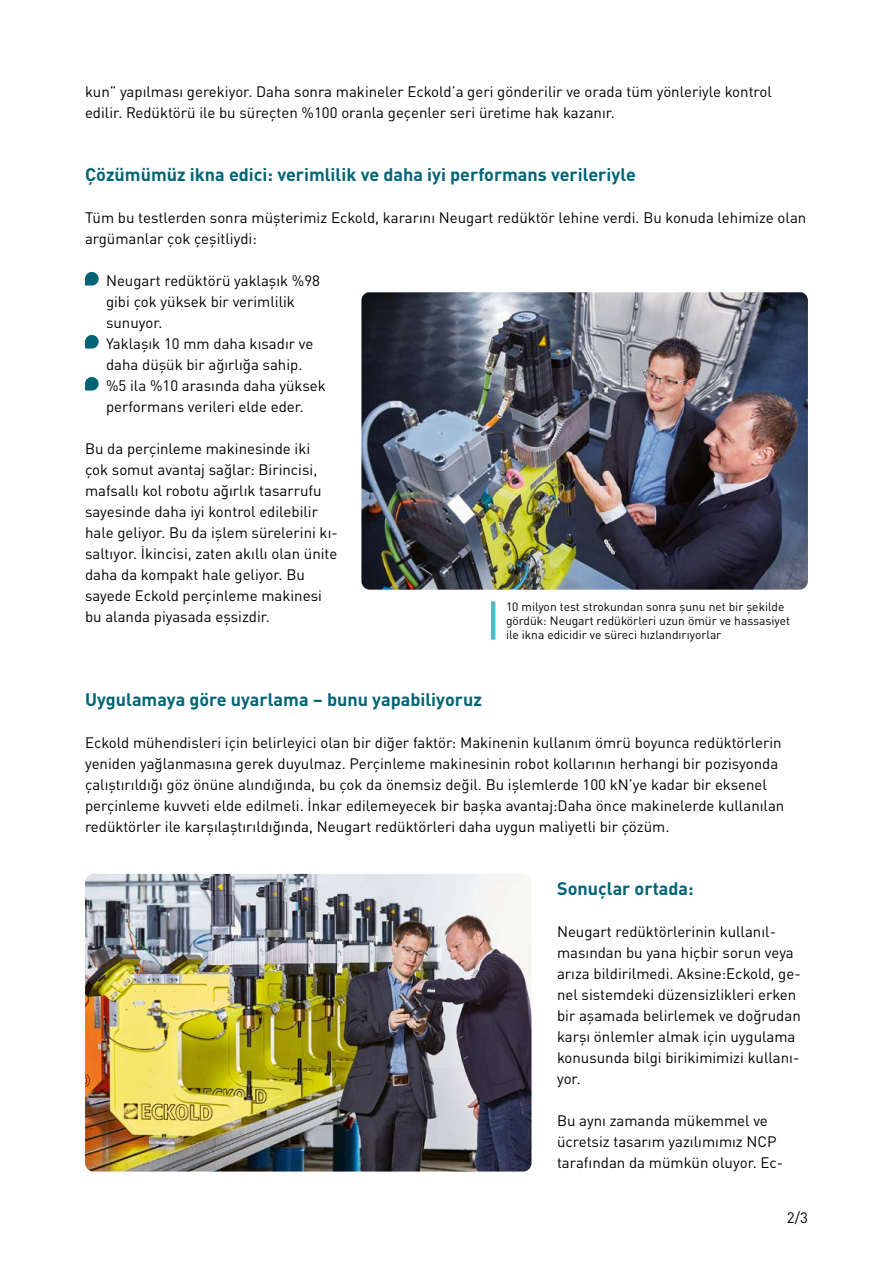
<style>
.page{position:relative;width:893px;height:1263px;background:#fff}
.page>*{position:absolute;margin:0;border:0;box-sizing:border-box;transform-origin:0 0}
.t1{font:700 18px "DIN Pro";color:#006476}
.t2{font:15px/21px "DIN Pro";color:#000}
.t3{font:12px/14.4px "DIN Pro";color:#000}
</style>
<div class="page">
<img style="left:85px;top:874px;width:446px;height:297px">
<img style="left:361px;top:292px;width:447px;height:298px">
<svg style="left:85px;top:272px;width:14px;height:13px"></svg>
<svg style="left:85px;top:335px;width:14px;height:13px"></svg>
<svg style="left:85px;top:377px;width:14px;height:13px"></svg>
<hr style="left:491px;top:601px;width:4px;height:39px;background:#50bac6">
<p class="t2" style="left:85px;top:80px;width:688px">kun” yapılması gerekiyor. Daha sonra makineler Eckold’a geri gönderilir ve orada tüm yönleriyle kontrol edilir. Redüktörü ile bu süreçten %100 oranla geçenler seri üretime hak kazanır.</p>
<p class="t1" style="left:85px;top:160px;width:552px">Çözümümüz ikna edici: verimlilik ve daha iyi performans verileriyle</p>
<p class="t2" style="left:85px;top:206px;width:723px">Tüm bu testlerden sonra müşterimiz Eckold, kararını Neugart redüktör lehine verdi. Bu konuda lehimize olan argümanlar çok çeşitliydi:</p>
<p class="t2" style="left:106px;top:269px;width:221px">Neugart redüktörü yaklaşık %98 gibi çok yüksek bir verimlilik sunuyor.<br>Yaklaşık 10 mm daha kısadır ve daha düşük bir ağırlığa sahip. %5 ila %10 arasında daha yüksek performans verileri elde eder.</p>
<p class="t2" style="left:85px;top:437px;width:254px">Bu da perçinleme makinesinde iki<br>çok somut avantaj sağlar: Birincisi, mafsallı kol robotu ağırlık tasarrufu sayesinde daha iyi kontrol edilebilir hale geliyor. Bu da işlem sürelerini kı&shy;saltıyor. İkincisi, zaten akıllı olan ünite daha da kompakt hale geliyor. Bu sayede Eckold perçinleme makinesi bu alanda piyasada eşsizdir.</p>
<p class="t3" style="left:506px;top:598px;width:286px">10 milyon test strokundan sonra şunu net bir şekilde gördük: Neugart redükörleri uzun ömür ve hassasiyet ile ikna edicidir ve süreci hızlandırıyorlar</p>
<p class="t1" style="left:85px;top:685px;width:398px">Uygulamaya göre uyarlama – bunu yapabiliyoruz</p>
<p class="t2" style="left:85px;top:731px;width:701px">Eckold mühendisleri için belirleyici olan bir diğer faktör: Makinenin kullanım ömrü boyunca redüktörlerin yeniden yağlanmasına gerek duyulmaz. Perçinleme makinesinin robot kollarının herhangi bir pozisyonda çalıştırıldığı göz önüne alındığında, bu çok da önemsiz değil. Bu işlemlerde 100 kN’ye kadar bir eksenel perçinleme kuvveti elde edilmeli. İnkar edilemeyecek bir başka avantaj:Daha önce makinelerde kullanılan redüktörler ile karşılaştırıldığında, Neugart redüktörleri daha uygun maliyetli bir çözüm.</p>
<p class="t1" style="left:557px;top:874px;width:138px">Sonuçlar ortada:</p>
<p class="t2" style="left:557px;top:920px;width:245px">Neugart redüktörlerinin kullanıl&shy;masından bu yana hiçbir sorun veya arıza bildirilmedi. Aksine:Eckold, ge&shy;nel sistemdeki düzensizlikleri erken bir aşamada belirlemek ve doğrudan karşı önlemler almak için uygulama konusunda bilgi birikimimizi kullanı&shy;yor.</p>
<p class="t2" style="left:557px;top:1109px;width:228px">Bu aynı zamanda mükemmel ve ücretsiz tasarım yazılımımız NCP tarafından da mümkün oluyor. Ec-</p>
<p class="t2" style="left:787px;top:1206px;width:23px">2/3</p>
</div>
